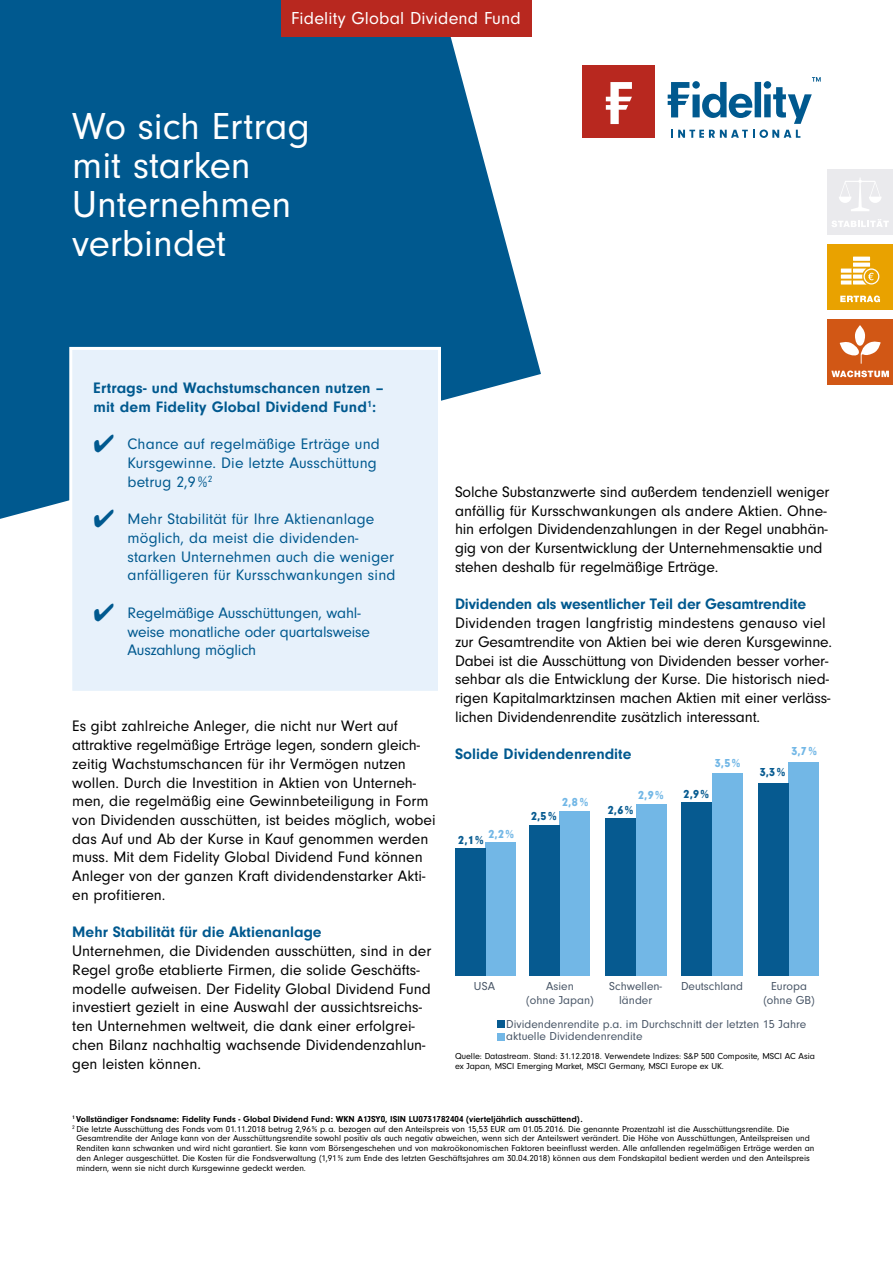
<style>
.page{position:relative;width:893px;height:1263px;background:#fff}
.page>*{position:absolute;margin:0;border:0;box-sizing:border-box;transform-origin:0 0}
.t1{font:39px/39px "Neuzeit Gro";color:#fff}
.t2{font:18px "Neuzeit Gro";letter-spacing:.01em;color:#fff}
.t3{font:15.75px/18.8px "Neuzeit Gro";color:#000}
.t4{font:15.75px/18.8px "Neuzeit Gro";letter-spacing:.005em;color:#00598f}
.t5{font:700 15.75px/18.8px "Neuzeit Gro";color:#00598f}
.t6{font:12px/14.4px "Neuzeit Gro";color:#485566;text-align:center}
.t7{font:900 12px "Neuzeit Gro";color:#065a90}
.t8{font:900 12px "Neuzeit Gro";color:#72b7e6}
.t9{font:9px/9.8px "Neuzeit Gro";color:#000}
.t10{font:700 9px "Neuzeit Gro";color:#000}
</style>
<div class="page">
<svg style="left:0;top:0;width:541px;height:519px;background:#24709e"></svg>
<div style="left:560px;top:811px;width:30px;height:164px;background:#72b7e6"></div>
<div style="left:529px;top:825px;width:31px;height:150px;background:#065a90"></div>
<div style="left:636px;top:804px;width:30px;height:171px;background:#72b7e6"></div>
<div style="left:605px;top:818px;width:31px;height:157px;background:#065a90"></div>
<div style="left:712px;top:773px;width:30px;height:202px;background:#72b7e6"></div>
<div style="left:682px;top:802px;width:30px;height:173px;background:#065a90"></div>
<div style="left:789px;top:762px;width:30px;height:213px;background:#72b7e6"></div>
<div style="left:485px;top:842px;width:31px;height:134px;background:#72b7e6"></div>
<div style="left:455px;top:848px;width:30px;height:128px;background:#065a90"></div>
<div style="left:758px;top:783px;width:31px;height:192px;background:#065a90"></div>
<div style="left:497px;top:1021px;width:7px;height:7px;background:#065a90"></div>
<div style="left:497px;top:1033px;width:7px;height:7px;background:#72b7e6"></div>
<div style="left:68px;top:345px;width:374px;height:346px;background:#e7f1fb"></div>
<div style="left:827px;top:244px;width:66px;height:65px;background:#e9a200"></div>
<svg style="left:853px;top:263px;width:17px;height:4px"></svg>
<svg style="left:853px;top:257px;width:17px;height:4px"></svg>
<svg style="left:841px;top:268px;width:38px;height:16px"></svg>
<svg style="left:840px;top:295px;width:40px;height:7px"></svg>
<div style="left:827px;top:319px;width:66px;height:65px;background:#d15715"></div>
<div style="left:855px;top:325px;width:10px;height:21px;background:#fff;border-radius:50%"></div>
<svg style="left:840px;top:340px;width:41px;height:24px"></svg>
<svg style="left:831px;top:370px;width:58px;height:7px"></svg>
<div style="left:827px;top:169px;width:66px;height:65px;background:#eaeaed"></div>
<svg style="left:839px;top:178px;width:43px;height:33px"></svg>
<svg style="left:832px;top:219px;width:57px;height:8px"></svg>
<div style="left:583px;top:66px;width:72px;height:72px;background:#b8281f"></div>
<svg style="left:606px;top:82px;width:26px;height:42px"></svg>
<svg style="left:668px;top:77px;width:153px;height:47px"></svg>
<svg style="left:671px;top:130px;width:129px;height:8px"></svg>
<div style="left:281px;top:0;width:250px;height:36px;background:#b8281f"></div>
<p class="t2" style="left:291px;top:9px;width:231px">Fidelity Global Dividend Fund</p>
<h1 class="t1" style="left:72px;top:107px;width:239px">Wo sich Ertrag mit starken<br>Unternehmen verbindet</h1>
<p class="t5" style="left:94px;top:378px;width:291px">Ertrags- und Wachstumschancen nutzen – mit dem Fidelity Global Dividend Fund<sup>1</sup>:</p>
<p class="t4" style="left:128px;top:435px;width:254px;text-indent:-34px">✔ Chance auf regelmäßige Erträge und<br>Kursgewinne. Die letzte Ausschüttung betrug 2,9%<sup>2</sup></p>
<p class="t4" style="left:128px;top:510px;width:269px;text-indent:-34px">✔ Mehr Stabilität für Ihre Aktienanlage möglich, da meist die dividenden&shy;starken Unternehmen auch die weniger anfälligeren für Kursschwankungen sind</p>
<p class="t4" style="left:128px;top:603px;width:244px;text-indent:-34px">✔ Regelmäßige Ausschüttungen, wahl&shy;weise monatliche oder quartalsweise<br>Auszahlung möglich</p>
<p class="t3" style="left:72px;top:717px;width:365px">Es gibt zahlreiche Anleger, die nicht nur Wert auf attraktive regelmäßige Erträge legen, sondern gleich&shy;zeitig Wachstumschancen für ihr Vermögen nutzen wollen. Durch die Investition in Aktien von Unterneh&shy;men, die regelmäßig eine Gewinnbeteiligung in Form von Dividenden ausschütten, ist beides möglich, wobei das Auf und Ab der Kurse in Kauf genommen werden muss. Mit dem Fidelity Global Dividend Fund können Anleger von der ganzen Kraft dividendenstarker Akti&shy;en profitieren.</p>
<p class="t5" style="left:72px;top:923px;width:251px">Mehr Stabilität für die Aktienanlage</p>
<p class="t3" style="left:72px;top:942px;width:361px">Unternehmen, die Dividenden ausschütten, sind in der Regel große etablierte Firmen, die solide Geschäfts&shy;modelle aufweisen. Der Fidelity Global Dividend Fund investiert gezielt in eine Auswahl der aussichtsreichs&shy;ten Unternehmen weltweit, die dank einer erfolgrei&shy;chen Bilanz nachhaltig wachsende Dividendenzahlun&shy;gen leisten können.</p>
<p class="t3" style="left:455px;top:483px;width:376px">Solche Substanzwerte sind außerdem tendenziell weniger anfällig für Kursschwankungen als andere Aktien. Ohne&shy;hin erfolgen Dividendenzahlungen in der Regel unabhän&shy;gig von der Kursentwicklung der Unternehmensaktie und stehen deshalb für regelmäßige Erträge.</p>
<p class="t5" style="left:455px;top:595px;width:353px">Dividenden als wesentlicher Teil der Gesamtrendite</p>
<p class="t3" style="left:455px;top:614px;width:379px">Dividenden tragen langfristig mindestens genauso viel zur Gesamtrendite von Aktien bei wie deren Kursgewinne.<br>Dabei ist die Ausschüttung von Dividenden besser vorher&shy;sehbar als die Entwicklung der Kurse. Die historisch nied&shy;rigen Kapitalmarktzinsen machen Aktien mit einer verläss&shy;lichen Dividendenrendite zusätzlich interessant.</p>
<p class="t5" style="left:455px;top:745px;width:178px">Solide Dividendenrendite</p>
<p class="t8" style="left:715px;top:756px;width:27px">3,5%</p>
<p class="t8" style="left:488px;top:827px;width:27px">2,2%</p>
<p class="t7" style="left:458px;top:833px;width:27px">2,1%</p>
<p class="t8" style="left:562px;top:795px;width:28px">2,8 %</p>
<p class="t7" style="left:531px;top:809px;width:27px">2,5%</p>
<p class="t8" style="left:638px;top:788px;width:27px">2,9%</p>
<p class="t7" style="left:684px;top:787px;width:27px">2,9%</p>
<p class="t7" style="left:608px;top:803px;width:27px">2,6%</p>
<p class="t8" style="left:791px;top:744px;width:27px">3,7%</p>
<p class="t7" style="left:760px;top:765px;width:27px">3,3%</p>
<p class="t6" style="left:474px;top:979px;width:23px">USA</p>
<p class="t6" style="left:526px;top:979px;width:69px">Asien<br>(ohne Japan)</p>
<p class="t6" style="left:506px;top:1018px;width:302px;line-height:12.5px;text-align:left">Dividendenrendite p.a. im Durchschnitt der letzten 15 Jahre aktuelle Dividendenrendite</p>
<p class="t6" style="left:609px;top:979px;width:54px">Schwellen-</p>
<p class="t6" style="left:681px;top:979px;width:64px">Deutschland</p>
<p class="t6" style="left:619px;top:993px;width:34px">länder</p>
<p class="t6" style="left:763px;top:979px;width:53px">Europa (ohne GB)</p>
<p class="t9" style="left:455px;top:1051px;width:361px">Quelle: Datastream. Stand: 31.12.2018. Verwendete Indizes: S&amp;P 500 Composite, MSCI AC Asia ex Japan, MSCI Emerging Market, MSCI Germany, MSCI Europe ex UK.</p>
<p class="t10" style="left:72px;top:1114px;width:512px"><sup>1</sup> Vollständiger Fondsname: Fidelity Funds - Global Dividend Fund: WKN A1JSY0, ISIN LU0731782404 (vierteljährlich ausschüttend).</p>
<p class="t9" style="left:72px;top:1124px;width:719px"><sup>2</sup> Die letzte Ausschüttung des Fonds vom 01.11.2018 betrug 2,96% p.a. bezogen auf den Anteilspreis von 15,53 EUR am 01.05.2016. Die genannte Prozentzahl ist die Ausschüttungsrendite. Die</p>
<p class="t9" style="left:76px;top:1133px;width:735px">Gesamtrendite der Anlage kann von der Ausschüttungsrendite sowohl positiv als auch negativ abweichen, wenn sich der Anteilswert verändert. Die Höhe von Ausschüttungen, Anteilspreisen und</p>
<p class="t9" style="left:76px;top:1143px;width:740px">Renditen kann schwanken und wird nicht garantiert. Sie kann vom Börsengeschehen und von makroökonomischen Faktoren beeinflusst werden. Alle anfallenden regelmäßigen Erträge werden an</p>
<p class="t9" style="left:76px;top:1153px;width:735px">den Anleger ausgeschüttet. Die Kosten für die Fondsverwaltung (1,91% zum Ende des letzten Geschäftsjahres am 30.04.2018) können aus dem Fondskapital bedient werden und den Anteilspreis</p>
<p class="t9" style="left:76px;top:1163px;width:231px">mindern, wenn sie nicht durch Kursgewinne gedeckt werden.</p>
</div>
